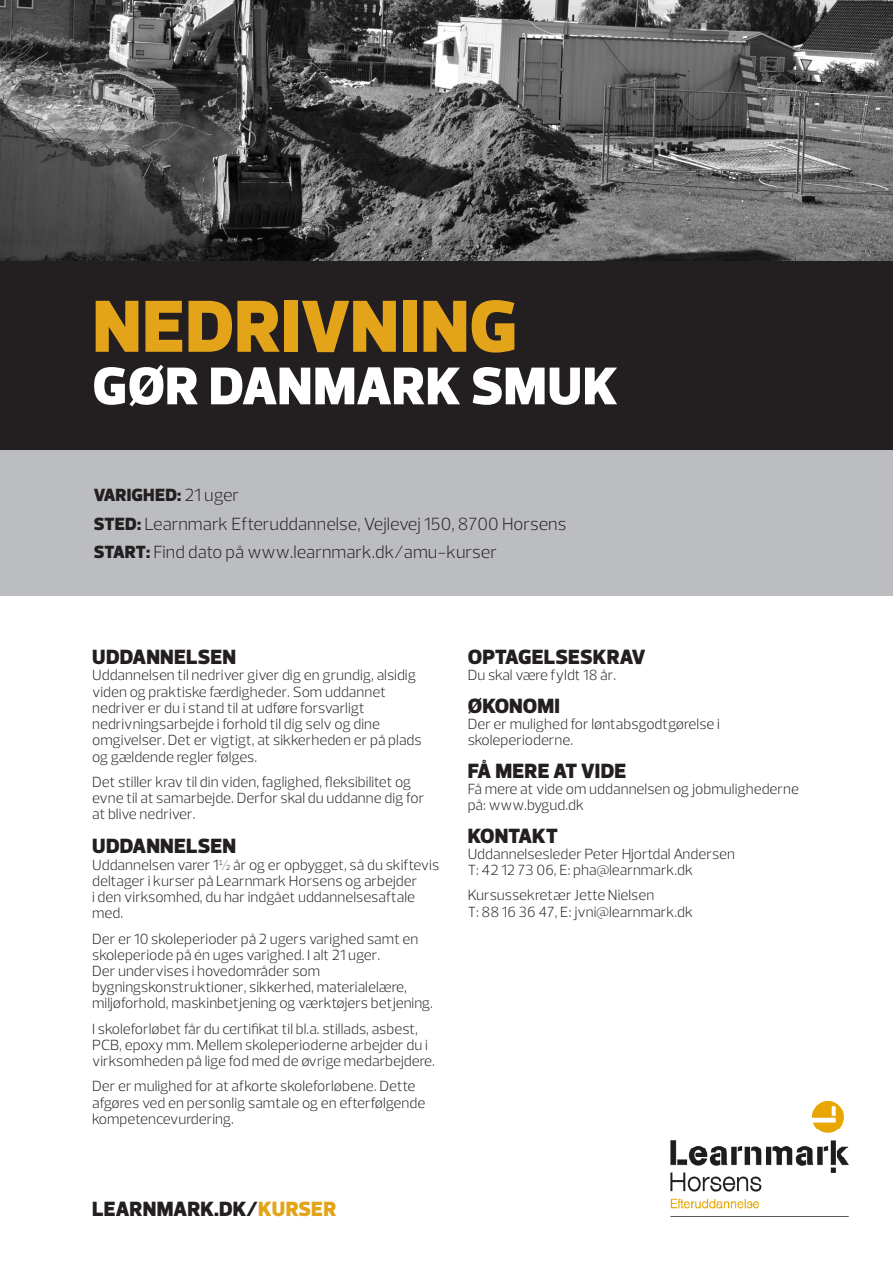
<style>
.page{position:relative;width:893px;height:1263px;background:#fff}
.page>*{position:absolute;margin:0;border:0;box-sizing:border-box;transform-origin:0 0}
.t1{font:900 75px "Prelo";letter-spacing:.015em;color:#e4a419}
.t2{font:900 54px "Prelo";color:#fff}
.t3{font:900 21px "Prelo";letter-spacing:.015em;color:#231f20}
.t4{font:300 18px "Prelo";color:#231f20}
.t5{font:900 18px "Prelo";letter-spacing:.015em;color:#231f20}
.t6{font:300 15px/16.2px "Prelo";color:#231f20}
.s1{font-weight:300}
.s2{font-weight:900}
.s3{color:#e4a419}
</style>
<div class="page">
<div style="left:0;top:449px;width:893px;height:147px;background:#bcbdc0"></div>
<div style="left:0;top:257px;width:893px;height:192px;background:#231f20"></div>
<img style="left:670px;top:1101px;width:179px;height:116px">
<img style="left:0;top:0;width:893px;height:260px">
<p class="t1" style="left:93px;top:281px;width:426px">NEDRIVNING</p>
<p class="t2" style="left:93px;top:353px;width:527px">GØR DANMARK SMUK</p>
<p class="t5" style="left:94px;top:484px;width:147px">VARIGHED: <span class="s1">21 uger</span></p>
<p class="t4" style="left:94px;top:512px;width:474px"><span class="s2">STED:</span> Learnmark Efteruddannelse, Vejlevej 150, 8700 Horsens</p>
<p class="t4" style="left:94px;top:541px;width:405px"><span class="s2">START:</span> Find dato på www.learnmark.dk/amu-kurser</p>
<p class="t3" style="left:92px;top:644px;width:145px">UDDANNELSEN</p>
<p class="t6" style="left:92px;top:667px;width:331px">Uddannelsen til nedriver giver dig en grundig, alsidig viden og praktiske færdigheder. Som uddannet nedriver er du i stand til at udføre forsvarligt nedrivningsarbejde i forhold til dig selv og dine omgivelser. Det er vigtigt, at sikkerheden er på plads og gældende regler følges.</p>
<p class="t6" style="left:92px;top:774px;width:334px">Det stiller krav til din viden, faglighed, fleksibilitet og evne til at samarbejde. Derfor skal du uddanne dig for at blive nedriver.</p>
<p class="t3" style="left:92px;top:833px;width:145px">UDDANNELSEN</p>
<p class="t6" style="left:92px;top:857px;width:349px">Uddannelsen varer 1½ år og er opbygget, så du skiftevis deltager i kurser på Learnmark Horsens og arbejder<br>i den virksomhed, du har indgået uddannelsesaftale med.</p>
<p class="t6" style="left:92px;top:930px;width:328px">Der er 10 skoleperioder på 2 ugers varighed samt en skoleperiode på én uges varighed. I alt 21 uger.</p>
<p class="t6" style="left:92px;top:963px;width:342px">Der undervises i hovedområder som bygningskonstruktioner, sikkerhed, materialelære, miljøforhold, maskinbetjening og værktøjers betjening.</p>
<p class="t6" style="left:92px;top:1021px;width:344px">I skoleforløbet får du certifikat til bl.a. stillads, asbest,<br>PCB, epoxy mm. Mellem skoleperioderne arbejder du i virksomheden på lige fod med de øvrige medarbejdere.</p>
<p class="t6" style="left:92px;top:1078px;width:335px">Der er mulighed for at afkorte skoleforløbene. Dette afgøres ved en personlig samtale og en efterfølgende kompetencevurdering.</p>
<p class="t3" style="left:92px;top:1196px;width:245px">LEARNMARK.DK/<span class="s3">KURSER</span></p>
<p class="t3" style="left:468px;top:644px;width:179px">OPTAGELSESKRAV</p>
<p class="t6" style="left:468px;top:667px;width:150px">Du skal være fyldt 18 år.</p>
<p class="t3" style="left:468px;top:693px;width:94px">ØKONOMI</p>
<p class="t6" style="left:468px;top:716px;width:254px">Der er mulighed for løntabsgodtgørelse i skoleperioderne.</p>
<p class="t3" style="left:468px;top:758px;width:160px">FÅ MERE AT VIDE</p>
<p class="t6" style="left:468px;top:781px;width:333px">Få mere at vide om uddannelsen og jobmulighederne på: www.bygud.dk</p>
<p class="t3" style="left:468px;top:823px;width:92px">KONTAKT</p>
<p class="t6" style="left:468px;top:846px;width:269px">Uddannelsesleder Peter Hjortdal Andersen<br>T: 42 12 73 06, E: pha@learnmark.dk</p>
<p class="t6" style="left:468px;top:887px;width:227px">Kursussekretær Jette Nielsen<br>T: 88 16 36 47, E: jvni@learnmark.dk</p>
</div>
